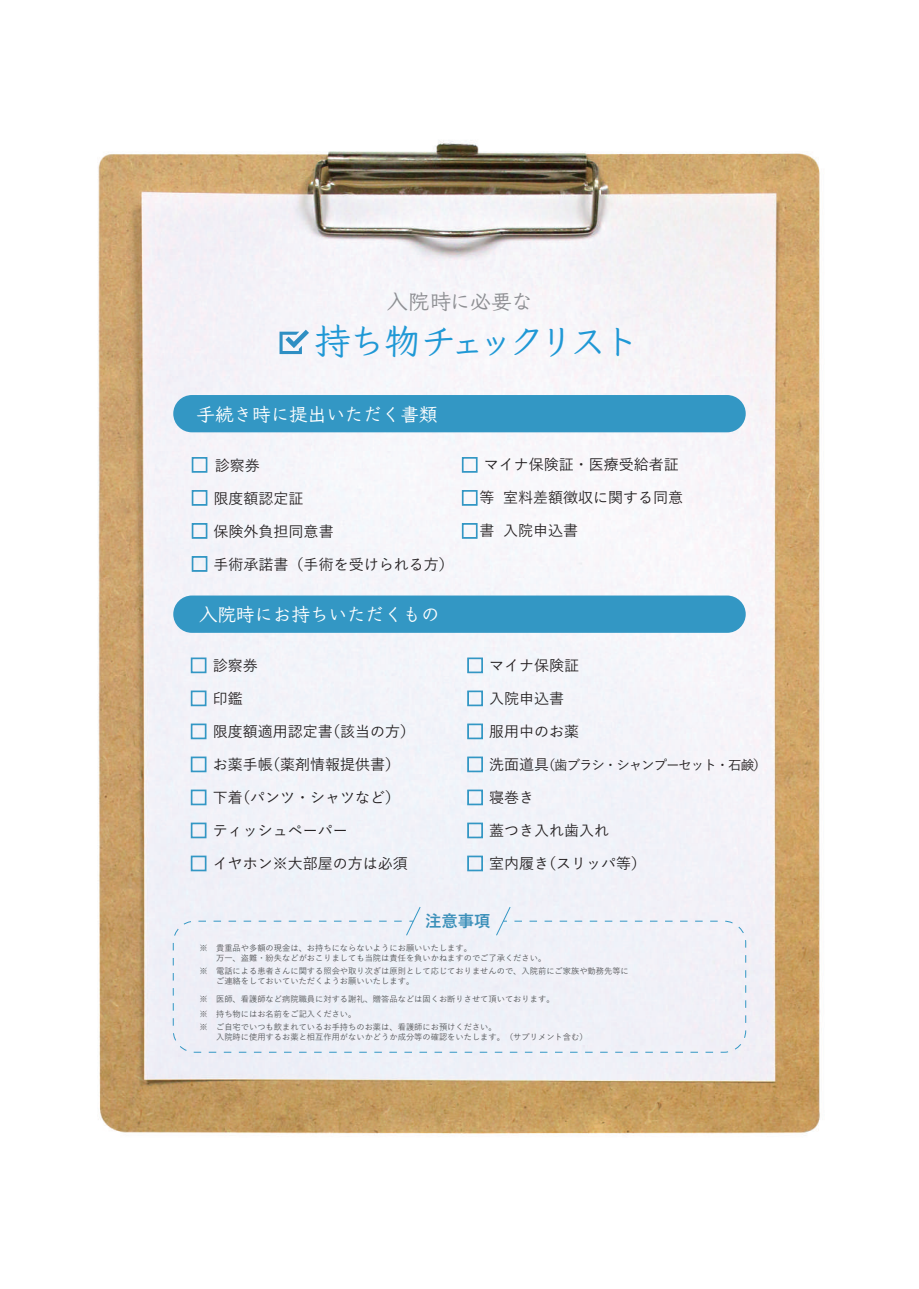
<style>
.page{position:relative;width:919px;height:1289px;background:#fff}
.page>*{position:absolute;margin:0;border:0;box-sizing:border-box;transform-origin:0 0}
.t1{font:600 36px "Klee";letter-spacing:-.12em;color:#1f98d5}
.t2{font:600 21px "Klee";letter-spacing:-.01em;color:#8e8f93}
.t3{font:600 18.45px "Klee";color:#fff}
.t4{font:700 16.35px "Yu Go";color:#3a8fb9}
.t5{font:500 15px/32.8px "Yu Go";color:#231f20}
.t6{font:500 13.5px "Yu Go";letter-spacing:-.08em;color:#231f20}
.t7{font:500 8.25px/9.9px "Yu Go";color:#515355}
.s1{font-size:15px}
</style>
<div class="page">
<img style="left:98px;top:140px;width:722px;height:994px">
<div style="left:173px;top:395px;width:572px;height:37px;background:#3397c4;border-radius:19px"></div>
<div style="left:173px;top:595px;width:572px;height:38px;background:#3397c4;border-radius:19px"></div>
<svg style="left:279px;top:330px;width:30px;height:24px"></svg>
<div style="left:173px;top:920px;width:573px;height:132px;border:1px dashed #3397c4;border-radius:22px"></div>
<svg style="left:405px;top:906px;width:16px;height:30px"></svg>
<svg style="left:495px;top:906px;width:16px;height:30px"></svg>
<svg style="left:191px;top:457px;width:17px;height:16px"></svg>
<svg style="left:461px;top:457px;width:17px;height:16px"></svg>
<svg style="left:191px;top:490px;width:17px;height:16px"></svg>
<svg style="left:461px;top:490px;width:17px;height:16px"></svg>
<svg style="left:191px;top:523px;width:17px;height:16px"></svg>
<svg style="left:461px;top:523px;width:17px;height:16px"></svg>
<svg style="left:191px;top:556px;width:17px;height:16px"></svg>
<svg style="left:190px;top:657px;width:17px;height:16px"></svg>
<svg style="left:467px;top:657px;width:16px;height:16px"></svg>
<svg style="left:190px;top:690px;width:17px;height:16px"></svg>
<svg style="left:467px;top:690px;width:16px;height:16px"></svg>
<svg style="left:190px;top:723px;width:17px;height:16px"></svg>
<svg style="left:467px;top:723px;width:16px;height:16px"></svg>
<svg style="left:190px;top:756px;width:17px;height:16px"></svg>
<svg style="left:467px;top:756px;width:16px;height:16px"></svg>
<svg style="left:190px;top:789px;width:17px;height:16px"></svg>
<svg style="left:467px;top:789px;width:16px;height:16px"></svg>
<svg style="left:190px;top:822px;width:17px;height:16px"></svg>
<svg style="left:467px;top:822px;width:16px;height:16px"></svg>
<svg style="left:190px;top:855px;width:17px;height:16px"></svg>
<svg style="left:467px;top:855px;width:16px;height:16px"></svg>
<h2 class="t2" style="left:386px;top:288px;width:148px">入院時に必要な</h2>
<h1 class="t1" style="left:314px;top:318px;width:326px">持ち物チェックリスト</h1>
<h3 class="t3" style="left:197px;top:402px;width:242px">手続き時に提出いただく書類</h3>
<h3 class="t5" style="left:215px;top:447px;width:46px">診察券</h3>
<h3 class="t5" style="left:213px;top:480px;width:91px">限度額認定証</h3>
<h3 class="t5" style="left:213px;top:513px;width:121px">保険外負担同意書</h3>
<h3 class="t5" style="left:213px;top:546px;width:241px">手術承諾書（手術を受けられる方）</h3>
<h3 class="t3" style="left:199px;top:602px;width:242px">入院時にお持ちいただくもの</h3>
<h3 class="t5" style="left:213px;top:647px;width:46px">診察券</h3>
<h3 class="t5" style="left:213px;top:680px;width:31px">印鑑</h3>
<h3 class="t5" style="left:213px;top:713px;width:204px">限度額適用認定書（該当の方）お薬手帳（薬剤情報提供書）</h3>
<h3 class="t5" style="left:213px;top:779px;width:189px">下着（パンツ・シャツなど）ティッシュペーパー</h3>
<h3 class="t5" style="left:213px;top:845px;width:196px">イヤホン※大部屋の方は必須</h3>
<h3 class="t5" style="left:479px;top:446px;width:205px">マイナ保険証・医療受給者証等 室料差額徴収に関する同意書 入院申込書</h3>
<h3 class="t5" style="left:489px;top:647px;width:91px">マイナ保険証</h3>
<h3 class="t5" style="left:489px;top:680px;width:76px">入院申込書</h3>
<h3 class="t5" style="left:489px;top:713px;width:91px">服用中のお薬</h3>
<h3 class="t6" style="left:489px;top:753px;width:279px"><span class="s1">洗面道具</span>（歯ブラシ・シャンプーセット・石鹸）</h3>
<h3 class="t5" style="left:489px;top:779px;width:46px">寝巻き</h3>
<h3 class="t5" style="left:489px;top:812px;width:121px">蓋つき入れ歯入れ</h3>
<h3 class="t5" style="left:489px;top:845px;width:158px">室内履き（スリッパ等）</h3>
<h3 class="t4" style="left:425px;top:911px;width:67px">注意事項</h3>
<p class="t7" style="left:216px;top:941px;width:331px;text-indent:-16px">※ 貴重品や多額の現金は、お持ちにならないようにお願いいたします。<br>万一、盗難・紛失などがおこりましても当院は責任を負いかねますのでご了承ください。</p>
<p class="t7" style="left:216px;top:965px;width:414px;text-indent:-16px">※ 電話による患者さんに関する照会や取り次ぎは原則として応じておりませんので、入院前にご家族や勤務先等にご連絡をしておいていただくようお願いいたします。</p>
<p class="t7" style="left:200px;top:990px;width:356px;line-height:14.9px">※ 医師、看護師など病院職員に対する謝礼、贈答品などは固くお断りさせて頂いております。※ 持ち物にはお名前をご記入ください。</p>
<p class="t7" style="left:216px;top:1021px;width:373px;text-indent:-16px">※ ご自宅でいつも飲まれているお手持ちのお薬は、看護師にお預けください。<br>入院時に使用するお薬と相互作用がないかどうか成分等の確認をいたします。（サプリメント含む）</p>
</div>
